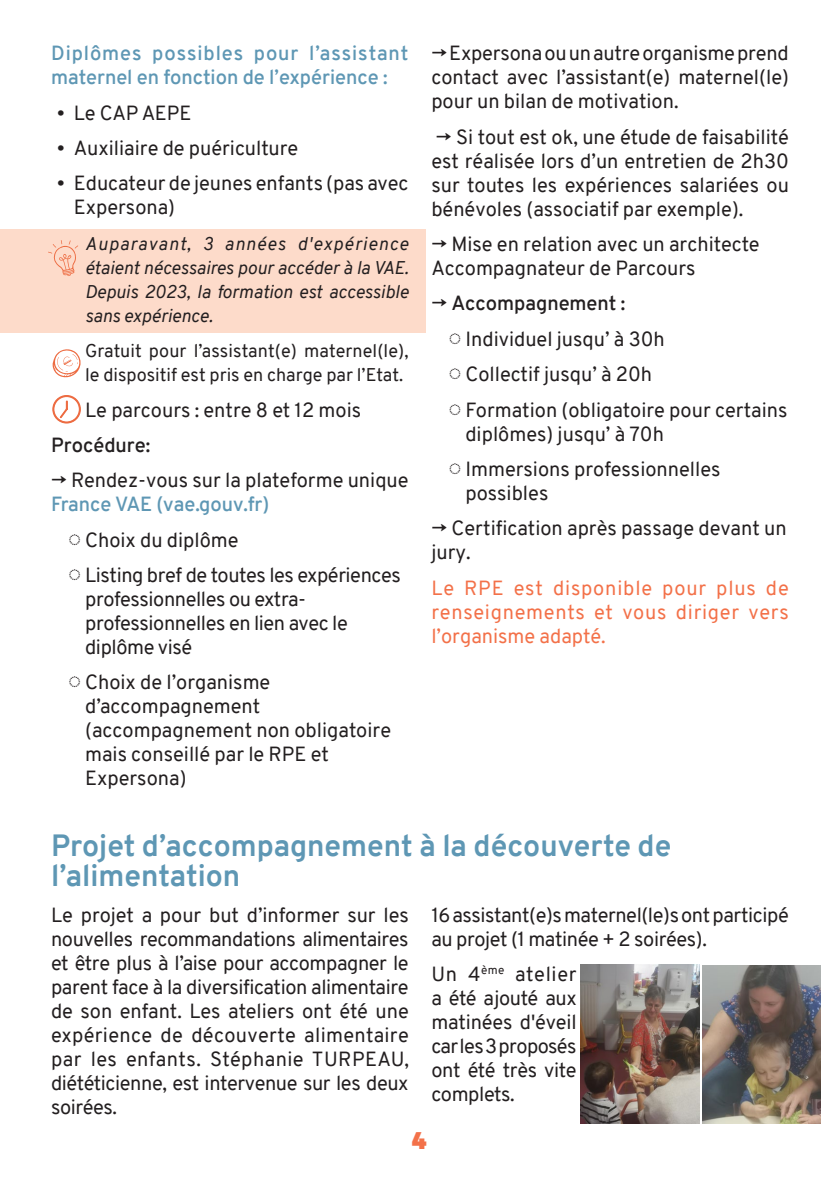
<style>
.page{position:relative;width:840px;height:1191px;background:#fff}
.page>*{position:absolute;margin:0;border:0;box-sizing:border-box;transform-origin:0 0}
.SOUS_TITRE{font:700 30px/30px "Overpass";color:#5e97b4}
.TITRE{font:900 24px "Montserrat";color:#f37149}
.SOUS_TITRE-2{font:20px/24px "Overpass";color:#231f20}
.SOUS_TITRE-3{font:20px/24px "Overpass";letter-spacing:-.02em;color:#231f20}
.SOUS_TITRE-4{font:20px/24px "Overpass";letter-spacing:.035em;color:#f37149;text-align:justify}
.SOUS_TITRE-5{font:600 20px/24px "Overpass";letter-spacing:.035em;color:#5e97b4}
.SOUS_TITRE-6{font:600 20px "Overpass";color:#231f20}
.SOUS_TITRE-7{font:italic 18px/24px "Overpass";color:#231f20;text-align:justify}
.SOUS_TITRE-8{font:18px/24px "Overpass";color:#231f20}
.s1{font-weight:600;color:#5e97b4}
.s2{font-weight:400}
</style>
<div class="page">
<div style="left:0;top:229px;width:425px;height:104px;background:#fddbca"></div>
<img style="left:580px;top:964px;width:119px;height:159px">
<img style="left:702px;top:965px;width:118px;height:158px">
<svg style="left:48px;top:240px;width:30px;height:36px"></svg>
<svg style="left:53px;top:349px;width:28px;height:28px"></svg>
<svg style="left:53px;top:395px;width:28px;height:28px"></svg>
<p class="SOUS_TITRE-5" style="left:51px;top:42px;width:358px">Diplômes possibles pour l’assistant maternel en fonction de l’expérience :</p>
<p class="SOUS_TITRE-2" style="left:57px;top:101px;width:136px">• Le CAP AEPE</p>
<p class="SOUS_TITRE-2" style="left:57px;top:136px;width:243px">• Auxiliaire de puériculture</p>
<p class="SOUS_TITRE-2" style="left:74px;top:172px;width:336px;text-indent:-17px">• Educateur de jeunes enfants (pas avec<br>Expersona)</p>
<p class="SOUS_TITRE-7" style="left:85px;top:232px;width:325px">Auparavant, 3 années d'expérience étaient nécessaires pour accéder à la VAE.<br>Depuis 2023, la formation est accessible sans expérience.</p>
<p class="SOUS_TITRE-8" style="left:85px;top:339px;width:324px">Gratuit pour l’assistant(e) maternel(le), le dispositif est pris en charge par l’Etat.</p>
<p class="SOUS_TITRE-2" style="left:85px;top:398px;width:277px">Le parcours : entre 8 et 12 mois</p>
<p class="SOUS_TITRE-6" style="left:51px;top:430px;width:101px">Procédure:</p>
<p class="SOUS_TITRE-2" style="left:51px;top:468px;width:359px">→ Rendez-vous sur la plateforme unique<br><span class="s1">France VAE (vae.gouv.fr)</span></p>
<p class="SOUS_TITRE-2" style="left:68px;top:528px;width:172px">◌ Choix du diplôme</p>
<p class="SOUS_TITRE-3" style="left:85px;top:563px;width:317px;text-indent:-17px">◌ Listing bref de toutes les expériences professionnelles ou extra&shy;professionnelles en lien avec le diplôme visé</p>
<p class="SOUS_TITRE-2" style="left:85px;top:670px;width:307px;text-indent:-17px">◌ Choix de l’organisme d’accompagnement (accompagnement non obligatoire mais conseillé par le RPE et<br>Expersona)</p>
<p class="SOUS_TITRE-2" style="left:431px;top:42px;width:359px;text-align:justify">→ Expersona ou un autre organisme prend contact avec l’assistant(e) maternel(le) pour un bilan de motivation.</p>
<p class="SOUS_TITRE-2" style="left:431px;top:125px;width:359px;text-align:justify">→ Si tout est ok, une étude de faisabilité est réalisée lors d’un entretien de 2h30 sur toutes les expériences salariées ou bénévoles (associatif par exemple).</p>
<p class="SOUS_TITRE-2" style="left:431px;top:232px;width:330px">→ Mise en relation avec un architecte<br>Accompagnateur de Parcours</p>
<p class="SOUS_TITRE-6" style="left:431px;top:289px;width:195px"><span class="s2">→</span> Accompagnement :</p>
<p class="SOUS_TITRE-2" style="left:448px;top:327px;width:218px">◌ Individuel jusqu’ à 30h</p>
<p class="SOUS_TITRE-2" style="left:448px;top:362px;width:205px">◌ Collectif jusqu’ à 20h</p>
<p class="SOUS_TITRE-2" style="left:465px;top:398px;width:323px;text-indent:-17px">◌ Formation (obligatoire pour certains diplômes) jusqu’ à 70h</p>
<p class="SOUS_TITRE-2" style="left:465px;top:457px;width:256px;text-indent:-17px">◌ Immersions professionnelles possibles</p>
<p class="SOUS_TITRE-2" style="left:431px;top:516px;width:356px">→ Certification après passage devant un jury.</p>
<p class="SOUS_TITRE-4" style="left:431px;top:576px;width:359px">Le RPE est disponible pour plus de renseignements et vous diriger vers l’organisme adapté.</p>
<p class="SOUS_TITRE" style="left:51px;top:831px;width:621px">Projet d’accompagnement à la découverte de l’alimentation</p>
<p class="SOUS_TITRE-2" style="left:51px;top:902px;width:359px;text-align:justify">Le projet a pour but d’informer sur les nouvelles recommandations alimentaires et être plus à l’aise pour accompagner le parent face à la diversification alimentaire de son enfant. Les ateliers ont été une expérience de découverte alimentaire par les enfants. Stéphanie TURPEAU, diététicienne, est intervenue sur les deux soirées.</p>
<p class="SOUS_TITRE-3" style="left:431px;top:902px;width:359px">16 assistant(e)s maternel(le)s ont participé au projet (1 matinée + 2 soirées).</p>
<p class="SOUS_TITRE-2" style="left:431px;top:962px;width:147px;text-align:justify">Un 4<sup>ème</sup> atelier a été ajouté aux matinées d'éveil car les 3 proposés ont été très vite complets.</p>
<p class="TITRE" style="left:412px;top:1120px;width:16px">4</p>
</div>
